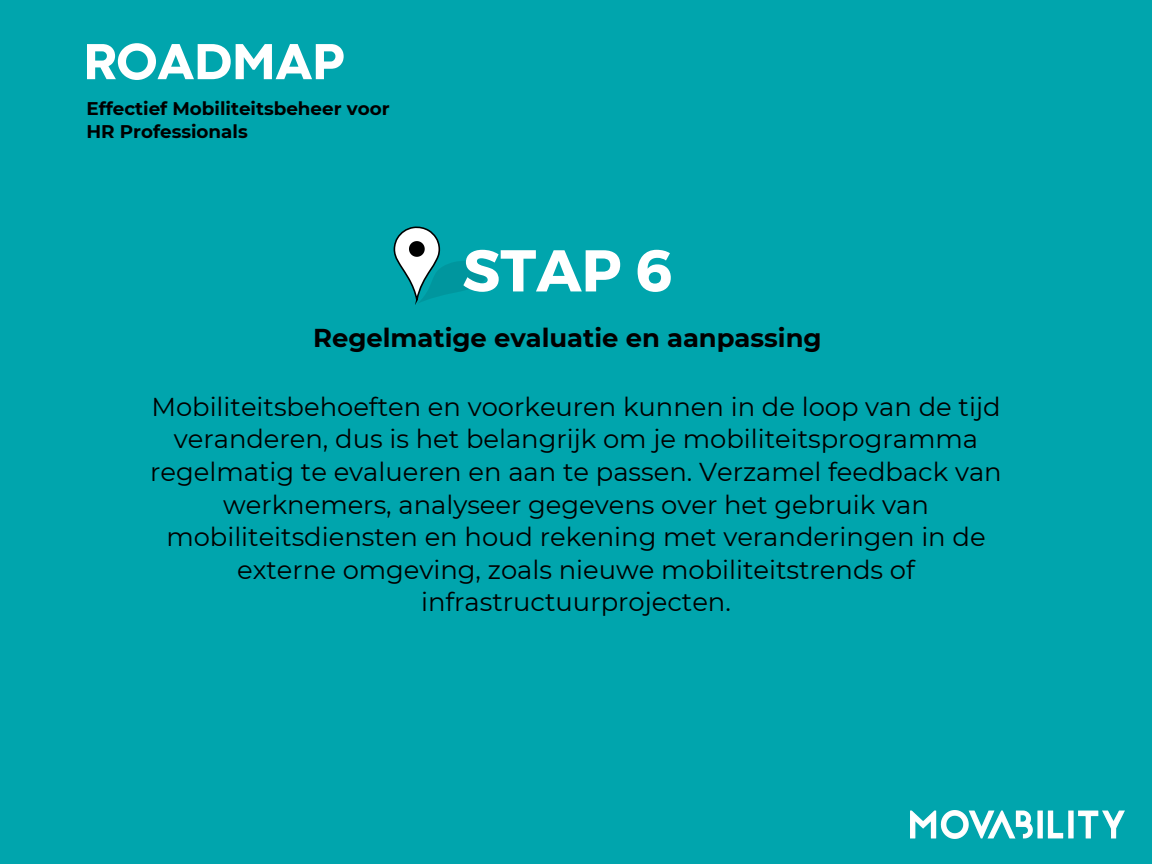
<style>
.page{position:relative;width:1152px;height:864px;background:#00a5ad}
.page>*{position:absolute;margin:0;border:0;box-sizing:border-box;transform-origin:0 0}
.t1{font:700 58.8px "Montserrat";color:#fff}
.t2{font:800 52.8px "Codec Pro";color:#fff}
.t3{font:25.8px/32.7px "Montserrat";color:#000;text-align:center}
.t4{font:700 25.8px "Montserrat";color:#000}
.t5{font:700 18.3px/23.7px "Montserrat";color:#000}
</style>
<div class="page">
<svg style="left:394px;top:226px;width:93px;height:78px"></svg>
<img style="left:910px;top:810px;width:214px;height:28px">
<h1 class="t2" style="left:83px;top:43px;width:262px">ROADMAP</h1>
<h3 class="t5" style="left:86px;top:96px;width:305px">Effectief Mobiliteitsbeheer voor<br>HR Professionals</h3>
<p class="t1" style="left:462px;top:232px;width:211px">STAP 6</p>
<p class="t4" style="left:313px;top:322px;width:510px">Regelmatige evaluatie en aanpassing</p>
<h4 class="t3" style="left:150px;top:390px;width:853px">Mobiliteitsbehoeften en voorkeuren kunnen in de loop van de tijd veranderen, dus is het belangrijk om je mobiliteitsprogramma regelmatig te evalueren en aan te passen. Verzamel feedback van werknemers, analyseer gegevens over het gebruik van mobiliteitsdiensten en houd rekening met veranderingen in de externe omgeving, zoals nieuwe mobiliteitstrends of infrastructuurprojecten.</h4>
</div>
